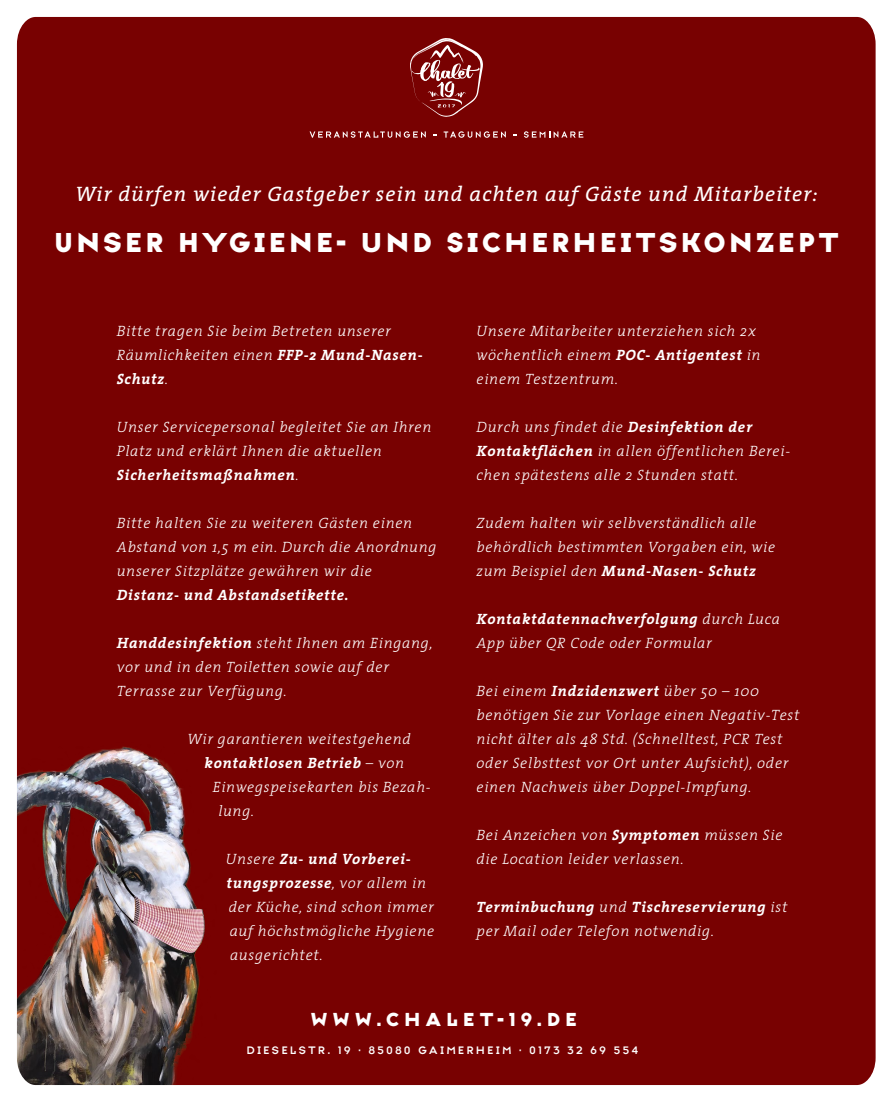
<style>
.page{position:relative;width:893px;height:1102px;background:#fff}
.page>*{position:absolute;margin:0;border:0;box-sizing:border-box;transform-origin:0 0}
.t1{font:28.5px "Typeface Six";letter-spacing:.14em;color:#fff}
.t2{font:italic 21px "The Serif";letter-spacing:.05em;color:#fff}
.t3{font:19.65px "Typeface Six";letter-spacing:.28em;color:#fff}
.t4{font:italic 300 15px/24px "The Serif";letter-spacing:.05em;color:#fff}
.t5{font:italic 700 15px "The Serif";letter-spacing:.05em;color:#fff}
.t6{font:11.25px "Typeface Six Pt Five";letter-spacing:.24em;color:#fff}
.s1{font-weight:700}
.s2{font-weight:300}
</style>
<div class="page">
<div style="left:16px;top:16px;width:860px;height:1069px;background:#780101"></div>
<h2 class="t2" style="left:75px;top:176px;width:744px">Wir dürfen wieder Gastgeber sein und achten auf Gäste und Mitarbeiter:</h2>
<h1 class="t1" style="left:54px;top:225px;width:785px">UNSER HYGIENE- UND SICHERHEITSKONZEPT</h1>
<p class="t4" style="left:117px;top:318px;width:308px">Bitte tragen Sie beim Betreten unserer<br>Räumlichkeiten einen <span class="s1">FFP-2 Mund-Nasen-<br>Schutz</span>.</p>
<p class="t4" style="left:117px;top:414px;width:316px">Unser Servicepersonal begleitet Sie an Ihren<br>Platz und erklärt Ihnen die aktuellen<br><span class="s1">Sicherheitsmaßnahmen</span>.</p>
<p class="t4" style="left:117px;top:510px;width:321px">Bitte halten Sie zu weiteren Gästen einen<br>Abstand von 1,5 m ein. Durch die Anordnung unserer Sitzplätze gewähren wir die</p>
<p class="t5" style="left:117px;top:582px;width:233px">Distanz- und Abstandsetikette.</p>
<p class="t4" style="left:117px;top:630px;width:318px"><span class="s1">Handdesinfektion</span> steht Ihnen am Eingang, vor und in den Toiletten sowie aufder<br>Terrasse zur Verfügung.</p>
<p class="t4" style="left:188px;top:726px;width:225px">Wir garantieren weitestgehend</p>
<p class="t5" style="left:205px;top:750px;width:201px">kontaktlosen Betrieb <span class="s2">– von</span></p>
<p class="t4" style="left:213px;top:774px;width:220px">Einwegspeisekarten bis Bezah-</p>
<p class="t4" style="left:218px;top:798px;width:37px">lung.</p>
<p class="t4" style="left:226px;top:846px;width:210px">Unsere <span class="s1">Zu- und Vorberei&shy;tungsprozesse</span>, vor allem in der Küche, sind schon immer aufhöchstmögliche Hygiene ausgerichtet.</p>
<p class="t4" style="left:477px;top:318px;width:286px">Unsere Mitarbeiter unterziehen sich 2x wöchentlich einem <span class="s1">POC- Antigentest</span> in einem Testzentrum.</p>
<p class="t4" style="left:477px;top:414px;width:315px">Durch uns findet die <span class="s1">Desinfektion der<br>Kontaktflächen</span> in allen öffentlichen Berei&shy;chen spätestens alle 2 Stunden statt.</p>
<p class="t4" style="left:477px;top:510px;width:300px">Zudem halten wir selbverständlich alle behördlich bestimmten Vorgaben ein, wie zum Beispiel den <span class="s1">Mund-Nasen- Schutz</span></p>
<p class="t4" style="left:477px;top:606px;width:305px"><span class="s1">Kontaktdatennachverfolgung</span> durch Luca<br>App über QR Code oder Formular</p>
<p class="t4" style="left:477px;top:678px;width:324px">Bei einem <span class="s1">Indzidenzwert</span> über 50 – 100 benötigen Sie zur Vorlage einen Negativ-Test nicht älter als 48 Std. (Schnelltest, PCR Test oder Selbsttest vor Ort unter Aufsicht), oder einen Nachweis über Doppel-Impfung.</p>
<p class="t4" style="left:477px;top:822px;width:307px">Bei Anzeichen von <span class="s1">Symptomen</span> müssen Sie die Location leider verlassen.</p>
<p class="t4" style="left:477px;top:894px;width:312px"><span class="s1">Terminbuchung</span> und <span class="s1">Tischreservierung</span> ist per Mail oder Telefon notwendig.</p>
<h3 class="t3" style="left:311px;top:1007px;width:268px">WWW.CHALET-19.DE</h3>
<p class="t6" style="left:247px;top:1043px;width:393px">DIESELSTR. 19 · 85080 GAIMERHEIM · 0173 32 69 554</p>
</div>
